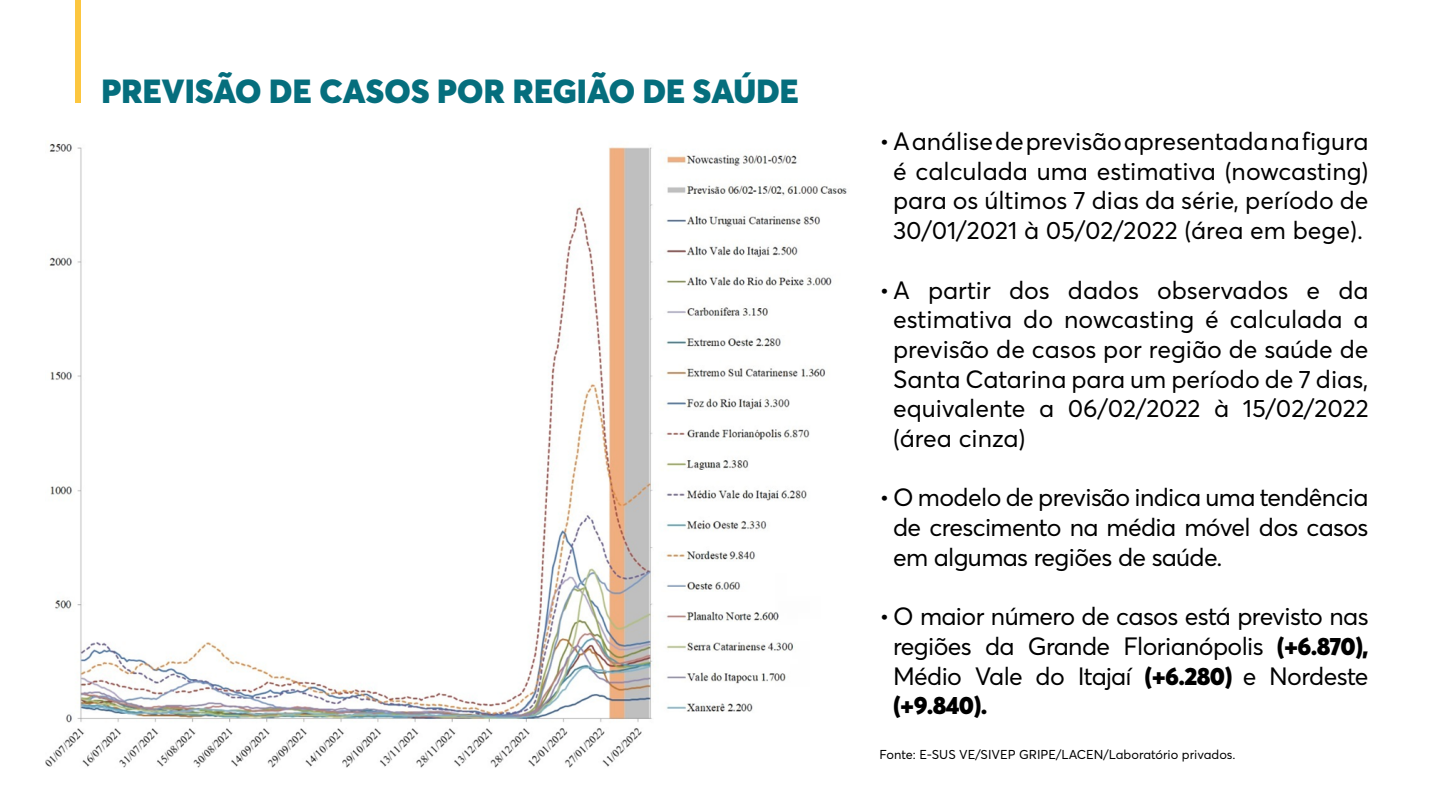
<style>
.page{position:relative;width:1440px;height:810px;background:#fff}
.page>*{position:absolute;margin:0;border:0;box-sizing:border-box;transform-origin:0 0}
.t1{font:900 33px "Averta";letter-spacing:.005em;color:#056e7d}
.t2{font:24.75px/29.7px "Averta";letter-spacing:-.005em;color:#000;text-align:justify}
.t3{font:12.75px "Averta";color:#000}
.s1{font-weight:900}
</style>
<div class="page">
<div style="left:75px;top:0;width:6px;height:102px;background:#fcc63f"></div>
<img style="left:45px;top:143px;width:802px;height:625px">
<h1 class="t1" style="left:101px;top:70px;width:699px">PREVISÃO DE CASOS POR REGIÃO DE SAÚDE</h1>
<p class="t2" style="left:880px;top:126px;width:490px;text-align:center">•A análise de previsão apresentada na figura é calculada uma estimativa (nowcasting) para os últimos 7 dias da série, período de 30/01/2021 à 05/02/2022 (área em bege).</p>
<p class="t2" style="left:893px;top:275px;width:477px;text-indent:-13px">•A partir dos dados observados e da estimativa do nowcasting é calculada a previsão de casos por região de saúde de Santa Catarina para um período de 7 dias, equivalente a 06/02/2022 à 15/02/2022 (área cinza)</p>
<p class="t2" style="left:893px;top:483px;width:477px;text-indent:-13px">• O modelo de previsão indica uma tendência de crescimento na média móvel dos casos em algumas regiões de saúde.</p>
<p class="t2" style="left:893px;top:601px;width:477px;text-indent:-13px">• O maior número de casos está previsto nas regiões da Grande Florianópolis <span class="s1">(+6.870), </span>Médio Vale do Itajaí <span class="s1">(+6.280)</span> e Nordeste <span class="s1">(+9.840).</span></p>
<p class="t3" style="left:880px;top:747px;width:357px">Fonte: E-SUS VE/SIVEP GRIPE/LACEN/Laboratório privados.</p>
</div>
